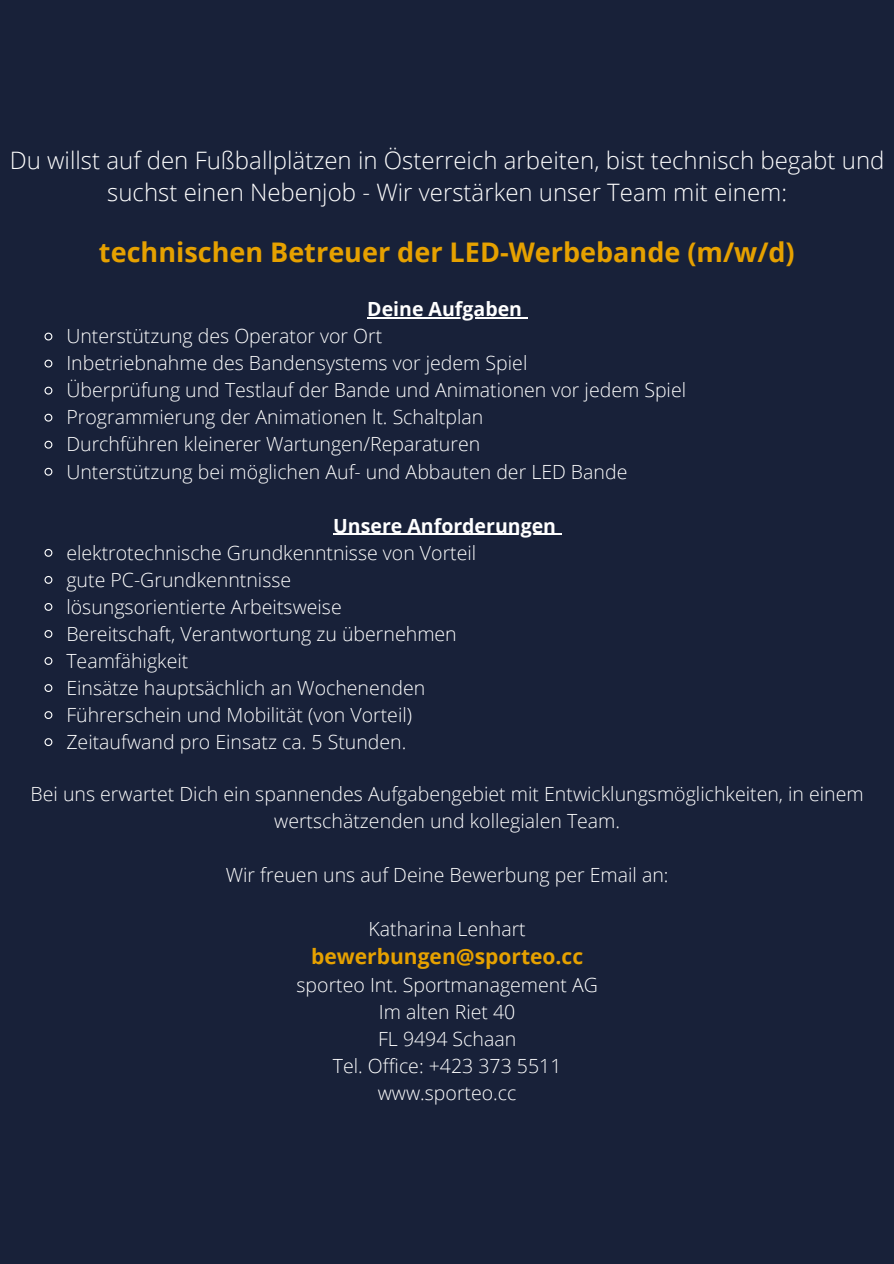
<style>
.page{position:relative;width:894px;height:1264px;background:#fff}
.page>*{position:absolute;margin:0;border:0;box-sizing:border-box;transform-origin:0 0}
.t1{font:700 27px "Open Sans";color:#e6a100}
.t2{font:300 24px/32.7px "Open Sans";color:#fff;text-align:center}
.t3{font:700 21px "Open Sans";color:#e6a100}
.t4{font:300 19.5px/27px "Open Sans";color:#fff;text-align:center}
.t5{font:700 19.5px "Open Sans";color:#fff}
</style>
<div class="page">
<div style="left:0;top:0;width:893px;height:1263px;background:#182139"></div>
<svg style="left:44px;top:332px;width:9px;height:9px"></svg>
<svg style="left:44px;top:359px;width:9px;height:9px"></svg>
<svg style="left:44px;top:386px;width:9px;height:9px"></svg>
<svg style="left:44px;top:413px;width:9px;height:9px"></svg>
<svg style="left:44px;top:440px;width:9px;height:9px"></svg>
<svg style="left:44px;top:467px;width:9px;height:9px"></svg>
<svg style="left:44px;top:548px;width:9px;height:9px"></svg>
<svg style="left:44px;top:576px;width:9px;height:8px"></svg>
<svg style="left:44px;top:603px;width:9px;height:8px"></svg>
<svg style="left:44px;top:630px;width:9px;height:8px"></svg>
<svg style="left:44px;top:657px;width:9px;height:8px"></svg>
<svg style="left:44px;top:684px;width:9px;height:8px"></svg>
<svg style="left:44px;top:711px;width:9px;height:8px"></svg>
<svg style="left:44px;top:738px;width:9px;height:8px"></svg>
<hr style="left:367px;top:317px;width:155px;height:1px;background:#fff">
<hr style="left:333px;top:533px;width:223px;height:2px;background:#fff">
<p class="t2" style="left:10px;top:143px;width:875px">Du willst auf den Fußballplätzen in Österreich arbeiten, bist technisch begabt und suchst einen Nebenjob - Wir verstärken unser Team mit einem:</p>
<p class="t1" style="left:99px;top:233px;width:697px">technischen Betreuer der LED-Werbebande (m/w/d)</p>
<p class="t5" style="left:367px;top:295px;width:156px">Deine Aufgaben</p>
<p class="t4" style="left:66px;top:322px;width:317px">Unterstützung des Operator vor Ort</p>
<p class="t4" style="left:66px;top:349px;width:462px">Inbetriebnahme des Bandensystems vor jedem Spiel</p>
<p class="t4" style="left:66px;top:376px;width:621px">Überprüfung und Testlauf der Bande und Animationen vor jedem Spiel</p>
<p class="t4" style="left:66px;top:403px;width:418px">Programmierung der Animationen lt. Schaltplan</p>
<p class="t4" style="left:66px;top:430px;width:415px">Durchführen kleinerer Wartungen/Reparaturen</p>
<p class="t4" style="left:66px;top:457px;width:562px">Unterstützung bei möglichen Auf- und Abbauten der LED Bande</p>
<p class="t5" style="left:333px;top:511px;width:224px">Unsere Anforderungen</p>
<p class="t4" style="left:66px;top:538px;width:411px">elektrotechnische Grundkenntnisse von Vorteil</p>
<p class="t4" style="left:66px;top:565px;width:226px">gute PC-Grundkenntnisse</p>
<p class="t4" style="left:66px;top:592px;width:277px">lösungsorientierte Arbeitsweise</p>
<p class="t4" style="left:66px;top:619px;width:392px">Bereitschaft, Verantwortung zu übernehmen</p>
<p class="t4" style="left:66px;top:646px;width:123px">Teamfähigkeit</p>
<p class="t4" style="left:66px;top:673px;width:360px">Einsätze hauptsächlich an Wochenenden</p>
<p class="t4" style="left:66px;top:700px;width:347px">Führerschein und Mobilität (von Vorteil)</p>
<p class="t4" style="left:66px;top:727px;width:341px">Zeitaufwand pro Einsatz ca. 5 Stunden.</p>
<p class="t4" style="left:31px;top:779px;width:834px">Bei uns erwartet Dich ein spannendes Aufgabengebiet mit Entwicklungsmöglichkeiten, in einem wertschätzenden und kollegialen Team.</p>
<p class="t4" style="left:226px;top:860px;width:444px">Wir freuen uns auf Deine Bewerbung per Email an:</p>
<p class="t4" style="left:368px;top:914px;width:159px">Katharina Lenhart</p>
<p class="t3" style="left:311px;top:941px;width:273px">bewerbungen@sporteo.cc</p>
<p class="t4" style="left:296px;top:971px;width:303px">sporteo Int. Sportmanagement AG</p>
<p class="t4" style="left:379px;top:998px;width:138px">Im alten Riet 40</p>
<p class="t4" style="left:378px;top:1025px;width:140px">FL 9494 Schaan</p>
<p class="t4" style="left:333px;top:1052px;width:230px">Tel. Office: +423 373 5511</p>
<p class="t4" style="left:378px;top:1079px;width:140px">www.sporteo.cc</p>
</div>
